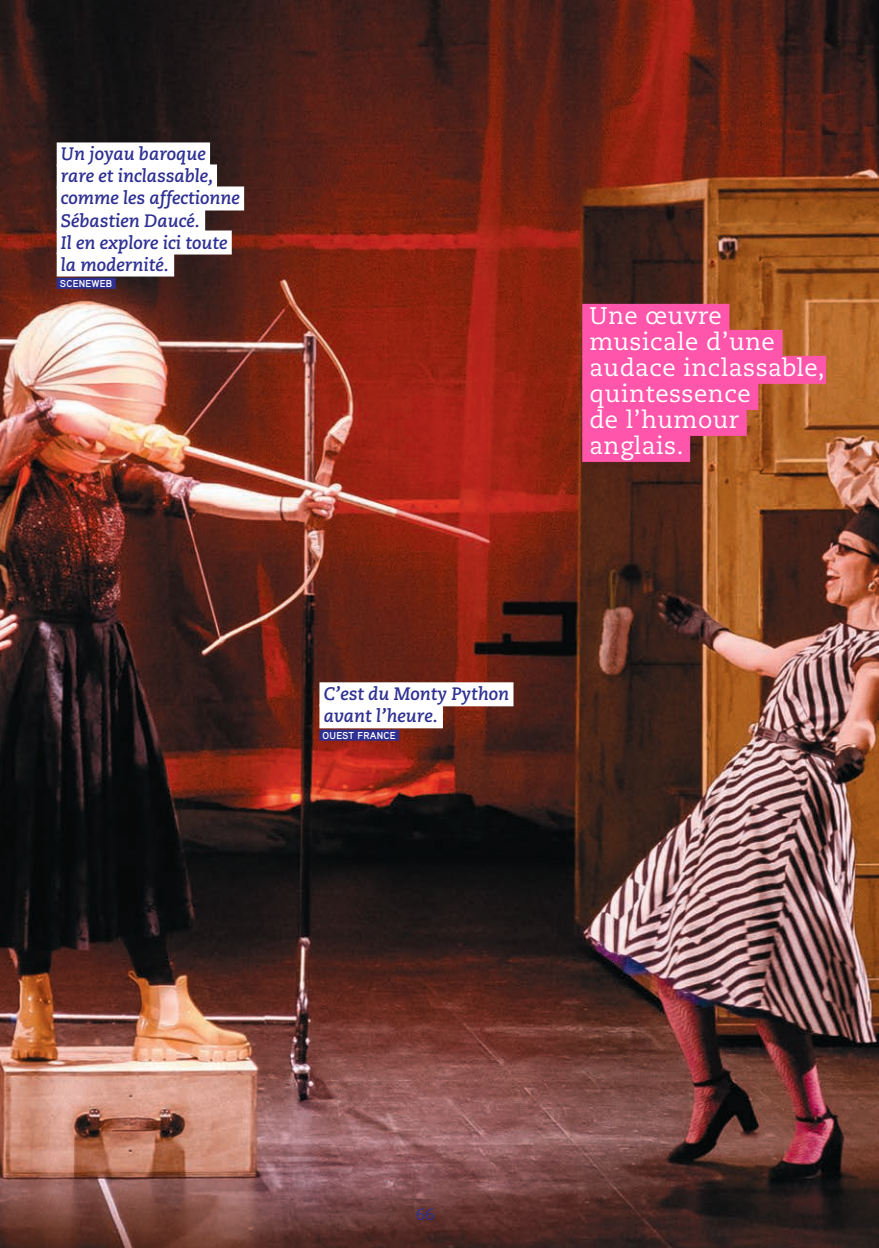
<style>
.page{position:relative;width:879px;height:1248px;background:#fff}
.page>*{position:absolute;margin:0;border:0;box-sizing:border-box;transform-origin:0 0}
.t1{font:24px/26px "Caecilia";letter-spacing:.02em;color:#fff}
.t2{font:italic 700 18px/22px "Caecilia";color:#2e3092}
.t3{font:16px "Caecilia";color:#2e3092}
.t4{font:700 10px "Aaux Pro";letter-spacing:.02em;color:#fff}
</style>
<div class="page">
<img style="left:0;top:0;width:879px;height:1247px">
<div style="left:57px;top:142px;width:153px;height:24px;background:#fff"></div>
<div style="left:57px;top:164px;width:160px;height:24px;background:#fff"></div>
<div style="left:57px;top:186px;width:187px;height:24px;background:#fff"></div>
<div style="left:57px;top:208px;width:148px;height:24px;background:#fff"></div>
<div style="left:57px;top:230px;width:175px;height:24px;background:#fff"></div>
<div style="left:57px;top:252px;width:117px;height:24px;background:#fff"></div>
<div style="left:57px;top:278px;width:59px;height:11px;background:#2e3092"></div>
<div style="left:319px;top:682px;width:194px;height:24px;background:#fff"></div>
<div style="left:319px;top:704px;width:124px;height:24px;background:#fff"></div>
<div style="left:319px;top:729px;width:80px;height:11px;background:#2e3092"></div>
<div style="left:582px;top:304px;width:147px;height:28px;background:#f5a"></div>
<div style="left:582px;top:330px;width:200px;height:28px;background:#f5a"></div>
<div style="left:582px;top:356px;width:244px;height:28px;background:#f5a"></div>
<div style="left:582px;top:382px;width:176px;height:28px;background:#f5a"></div>
<div style="left:582px;top:408px;width:165px;height:28px;background:#f5a"></div>
<div style="left:582px;top:434px;width:108px;height:28px;background:#f5a"></div>
<p class="t2" style="left:61px;top:143px;width:180px">Un joyau baroque rare et inclassable, comme les affectionne<br>Sébastien Daucé.<br>Il en explore ici toute la modernité.</p>
<p class="t4" style="left:60px;top:277px;width:54px">SCENEWEB</p>
<p class="t1" style="left:589px;top:303px;width:237px">Une œuvre musicale d’une audace inclassable, quintessence<br>de l’humour anglais.</p>
<p class="t2" style="left:324px;top:683px;width:187px">C’est du Monty Python avant l’heure.</p>
<p class="t4" style="left:323px;top:728px;width:75px">OUEST FRANCE</p>
<p class="t3" style="left:416px;top:1204px;width:20px">66</p>
</div>
